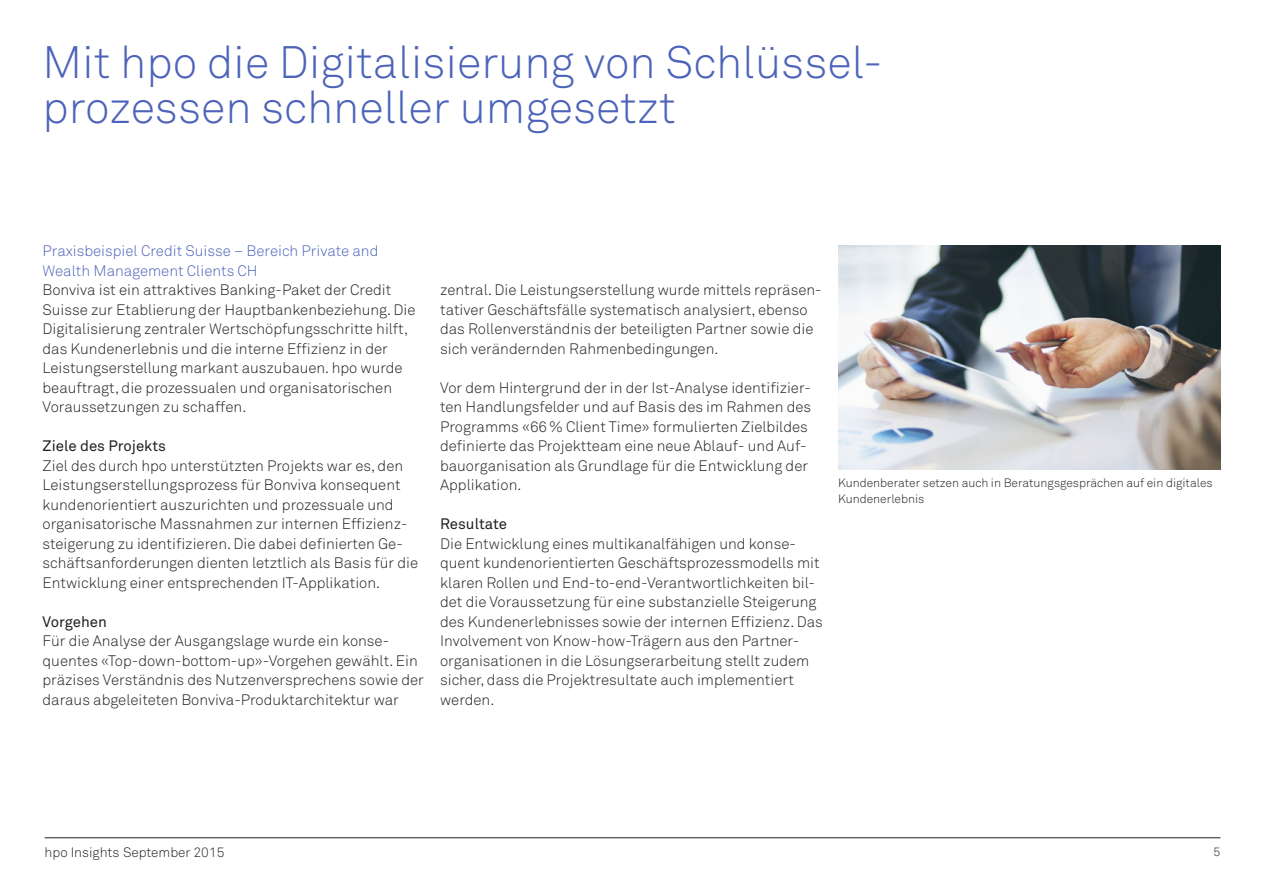
<style>
.page{position:relative;width:1263px;height:893px;background:#fff}
.page>*{position:absolute;margin:0;border:0;box-sizing:border-box;transform-origin:0 0}
.Seitentitel_30pt{font:300 45px "Akkurat Std";color:#4c63b9}
.Lauftext{font:300 15px/19.5px "Akkurat Std";color:#231f20}
.Lauftext-2{font:300 15px "Akkurat Std";color:#4c63b9}
.Lauftext-3{font:15px "Akkurat Std";color:#231f20}
.t1{font:300 13.5px "Akkurat Std";color:#231f20}
.Grafiken_Legenden{font:300 12px/15.6px "Akkurat Std";color:#231f20}
</style>
<div class="page">
<hr style="left:45px;top:837px;width:1175px;height:1px;background:#231f20">
<img style="left:838px;top:245px;width:382px;height:224px">
<p class="Seitentitel_30pt" style="left:43px;top:35px;width:841px">Mit hpo die Digitalisierung von Schlüssel-</p>
<p class="Seitentitel_30pt" style="left:43px;top:80px;width:635px">prozessen schneller umgesetzt</p>
<p class="Lauftext-2" style="left:43px;top:242px;width:337px">Praxisbeispiel Credit Suisse – Bereich Private and</p>
<p class="Lauftext-2" style="left:43px;top:262px;width:217px">Wealth Management Clients CH</p>
<p class="Lauftext" style="left:43px;top:280px;width:374px">Bonviva ist ein attraktives Banking-Paket der Credit Suisse zur Etablierung der Hauptbankenbeziehung. Die Digitalisierung zentraler Wertschöpfungsschritte hilft, das Kundenerlebnis und die interne Effizienz in der Leistungserstellung markant auszubauen. hpo wurde beauftragt, die prozessualen und organisatorischen Voraussetzungen zu schaffen.</p>
<p class="Lauftext-3" style="left:43px;top:437px;width:125px">Ziele des Projekts</p>
<p class="Lauftext" style="left:43px;top:456px;width:377px">Ziel des durch hpo unterstützten Projekts war es, den Leistungserstellungsprozess für Bonviva konsequent kundenorientiert auszurichten und prozessuale und organisatorische Massnahmen zur internen Effizienz&shy;steigerung zu identifizieren. Die dabei definierten Ge&shy;schäftsanforderungen dienten letztlich als Basis für die Entwicklung einer entsprechenden IT-Applikation.</p>
<p class="Lauftext-3" style="left:43px;top:613px;width:66px">Vorgehen</p>
<p class="Lauftext" style="left:43px;top:631px;width:383px">Für die Analyse der Ausgangslage wurde ein konse&shy;quentes «Top-down-bottom-up»-Vorgehen gewählt. Ein präzises Verständnis des Nutzenversprechens sowie der daraus abgeleiteten Bonviva-Produktarchitektur war</p>
<p class="Lauftext" style="left:440px;top:280px;width:383px">zentral. Die Leistungserstellung wurde mittels repräsen&shy;tativer Geschäftsfälle systematisch analysiert, ebenso das Rollenverständnis der beteiligten Partner sowie die sich verändernden Rahmenbedingungen.</p>
<p class="Lauftext" style="left:440px;top:378px;width:373px">Vor dem Hintergrund der in der Ist-Analyse identifizier&shy;ten Handlungsfelder und auf Basis des im Rahmen des Programms «66% Client Time» formulierten Zielbildes definierte das Projektteam eine neue Ablauf- und Auf&shy;bauorganisation als Grundlage für die Entwicklung der Applikation.</p>
<p class="Lauftext-3" style="left:440px;top:515px;width:68px">Resultate</p>
<p class="Lauftext" style="left:440px;top:534px;width:384px">Die Entwicklung eines multikanalfähigen und konse&shy;quent kundenorientierten Geschäftsprozessmodells mit klaren Rollen und End-to-end-Verantwortlichkeiten bil&shy;det die Voraussetzung für eine substanzielle Steigerung des Kundenerlebnisses sowie der internen Effizienz. Das Involvement von Know-how-Trägern aus den Partner&shy;organisationen in die Lösungserarbeitung stellt zudem sicher, dass die Projektresultate auch implementiert werden.</p>
<p class="Grafiken_Legenden" style="left:838px;top:475px;width:376px">Kundenberater setzen auch in Beratungsgesprächen auf ein digitales<br>Kundenerlebnis</p>
<p class="t1" style="left:45px;top:844px;width:181px">hpo Insights September 2015</p>
<p class="Grafiken_Legenden" style="left:1213px;top:844px;width:8px">5</p>
</div>
